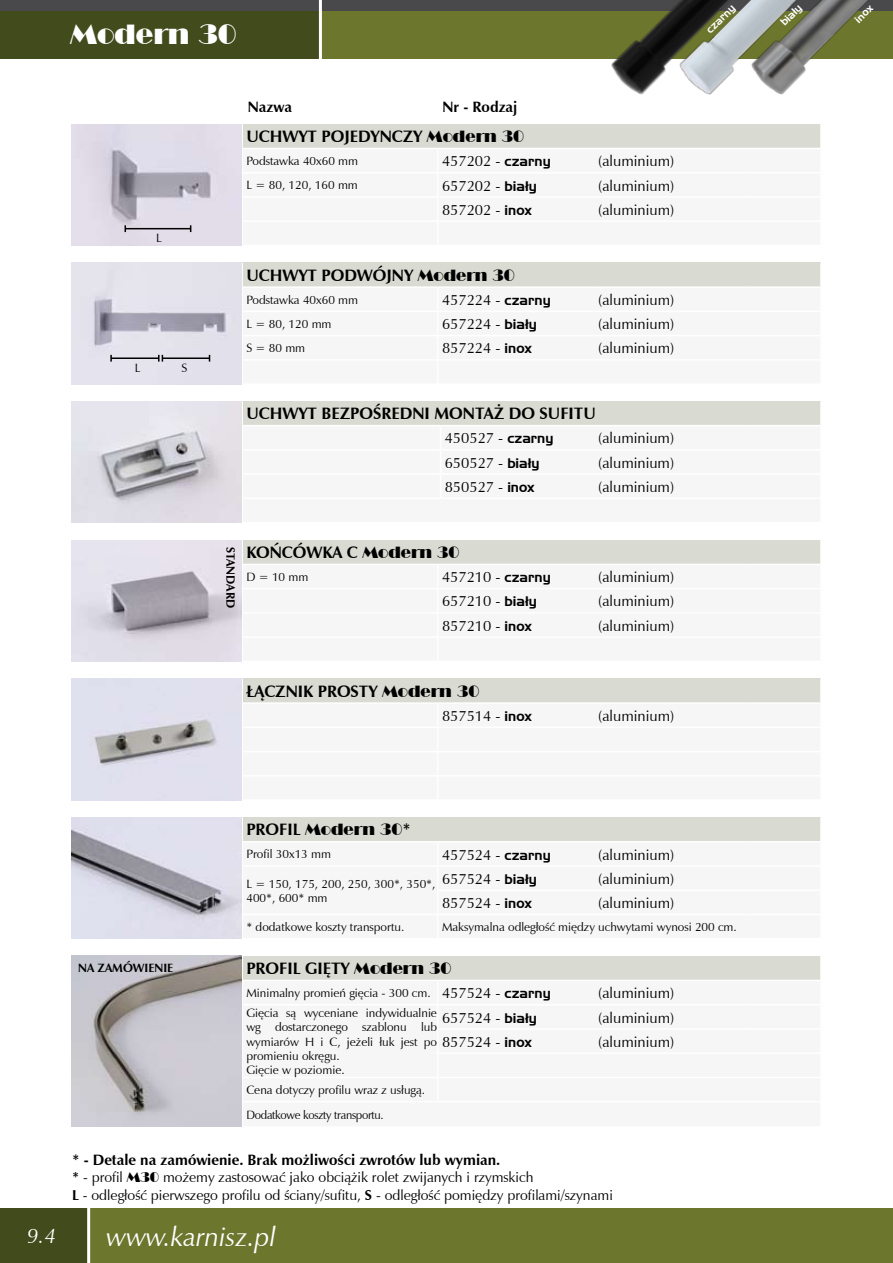
<style>
.page{position:relative;width:893px;height:1263px;background:#fff}
.page>*{position:absolute;margin:0;border:0;box-sizing:border-box;transform-origin:0 0}
.t1{font:italic 27px "Zapf Humanist 601 L2";color:#fff}
.t2{font:27px "Broadway L2";color:#fff}
.t3{font:italic 21px "Zapf Humanist 601 L2";color:#fff}
.t4{font:700 16.5px "Zapf Humanist 601 L2";color:#000}
.t5{font:15.75px "Broadway L2";color:#000}
.t6{font:15px "Zapf Humanist 601 L2";color:#000}
.t7{font:700 15px "Zapf Humanist 601 L2";color:#000}
.t8{font:14.25px/17.1px "Zapf Humanist 601 L2";color:#000}
.t9{font:12px/14.4px "Zapf Humanist 601 L2";color:#000}
.t10{font:700 12px "Zapf Humanist 601 L2";color:#000}
.t11{font:10.5px "Handel Gothic L2";color:#fff}
.s1{font-family:"Broadway L2";font-weight:400;font-size:15.75px}
.s2{font-family:"Handel Gothic BT";font-size:13.5px}
.s3{font-family:"Zapf Humanist 601 L2";font-weight:700;font-size:16.5px}
.s4{font-size:15px}
.s5{font-weight:700}
.s6{font-family:"Broadway L2";font-size:13.5px}
</style>
<div class="page">
<div style="left:91px;top:1209px;width:802px;height:54px;background:#6d762d"></div>
<div style="left:0;top:1209px;width:88px;height:54px;background:#424b1c"></div>
<hr style="left:87px;top:1190px;width:3px;height:73px;background:#fff">
<div style="left:0;top:0;width:320px;height:58px;background:#424b1c"></div>
<div style="left:322px;top:0;width:571px;height:58px;background:#6d762d"></div>
<div style="left:0;top:0;width:893px;height:11px;background:#49494b"></div>
<hr style="left:319px;top:0;width:3px;height:64px;background:#fff">
<img style="left:598px;top:15px;width:68px;height:80px">
<img style="left:814px;top:0;width:72px;height:59px">
<img style="left:666px;top:0;width:148px;height:95px">
<hr style="left:743px;top:94px;width:2px;height:24px;background:#fff">
<div style="left:242px;top:124px;width:579px;height:24px;background:#d9dbd2"></div>
<hr style="left:241px;top:124px;width:2px;height:24px;background:#fff">
<hr style="left:820px;top:124px;width:2px;height:24px;background:#fff">
<img style="left:72px;top:124px;width:170px;height:121px">
<div style="left:242px;top:263px;width:579px;height:24px;background:#d9dbd2"></div>
<hr style="left:241px;top:263px;width:2px;height:23px;background:#fff">
<hr style="left:820px;top:263px;width:2px;height:23px;background:#fff">
<hr style="left:241px;top:286px;width:197px;height:2px;background:#fff">
<hr style="left:750px;top:286px;width:72px;height:2px;background:#fff">
<hr style="left:594px;top:286px;width:156px;height:2px;background:#fff">
<hr style="left:438px;top:286px;width:156px;height:2px;background:#fff">
<img style="left:72px;top:263px;width:170px;height:121px">
<div style="left:242px;top:401px;width:579px;height:25px;background:#d9dbd2"></div>
<hr style="left:241px;top:401px;width:2px;height:24px;background:#fff">
<hr style="left:820px;top:401px;width:2px;height:24px;background:#fff">
<hr style="left:241px;top:425px;width:199px;height:1px;background:#fff">
<hr style="left:440px;top:425px;width:154px;height:1px;background:#fff">
<hr style="left:594px;top:425px;width:154px;height:1px;background:#fff">
<hr style="left:748px;top:425px;width:74px;height:1px;background:#fff">
<img style="left:72px;top:401px;width:170px;height:122px">
<div style="left:242px;top:540px;width:579px;height:24px;background:#d9dbd2"></div>
<hr style="left:241px;top:540px;width:2px;height:24px;background:#fff">
<hr style="left:820px;top:540px;width:2px;height:24px;background:#fff">
<img style="left:72px;top:540px;width:170px;height:121px">
<div style="left:242px;top:679px;width:579px;height:24px;background:#d9dbd2"></div>
<hr style="left:241px;top:679px;width:2px;height:23px;background:#fff">
<hr style="left:820px;top:679px;width:2px;height:23px;background:#fff">
<hr style="left:241px;top:702px;width:197px;height:2px;background:#fff">
<hr style="left:750px;top:702px;width:72px;height:2px;background:#fff">
<hr style="left:594px;top:702px;width:156px;height:2px;background:#fff">
<hr style="left:438px;top:702px;width:156px;height:2px;background:#fff">
<img style="left:72px;top:679px;width:170px;height:121px">
<div style="left:242px;top:817px;width:579px;height:25px;background:#d9dbd2"></div>
<hr style="left:241px;top:817px;width:2px;height:24px;background:#fff">
<hr style="left:820px;top:817px;width:2px;height:24px;background:#fff">
<hr style="left:241px;top:841px;width:197px;height:1px;background:#fff">
<hr style="left:750px;top:841px;width:72px;height:1px;background:#fff">
<hr style="left:594px;top:841px;width:156px;height:1px;background:#fff">
<hr style="left:438px;top:841px;width:156px;height:1px;background:#fff">
<img style="left:72px;top:817px;width:170px;height:122px">
<div style="left:242px;top:956px;width:579px;height:24px;background:#d9dbd2"></div>
<hr style="left:241px;top:956px;width:2px;height:24px;background:#fff">
<hr style="left:820px;top:956px;width:2px;height:24px;background:#fff">
<img style="left:72px;top:956px;width:170px;height:170px">
<hr style="left:125px;top:228px;width:66px;height:1px;background:#000">
<hr style="left:111px;top:357px;width:48px;height:2px;background:#000">
<svg style="left:110px;top:355px;width:2px;height:7px"></svg>
<hr style="left:162px;top:357px;width:48px;height:2px;background:#000">
<svg style="left:158px;top:355px;width:5px;height:7px"></svg>
<h1 class="t2" style="left:70px;top:17px;width:168px">Modern 30</h1>
<p class="t9" style="left:156px;top:230px;width:7px">L</p>
<p class="t9" style="left:135px;top:361px;width:7px">L</p>
<p class="t9" style="left:182px;top:361px;width:7px">S</p>
<p class="t7" style="left:248px;top:97px;width:46px">Nazwa</p>
<p class="t7" style="left:442px;top:97px;width:76px">Nr - Rodzaj</p>
<p class="t4" style="left:246px;top:126px;width:279px">UCHWYT POJEDYNCZY <span class="s1">Modern 30</span></p>
<p class="t9" style="left:246px;top:154px;width:113px">Podstawka 40x60 mm</p>
<p class="t6" style="left:442px;top:152px;width:110px">457202 - <span class="s2">czarny</span></p>
<p class="t6" style="left:598px;top:152px;width:77px">(aluminium)</p>
<p class="t9" style="left:246px;top:178px;width:113px">L = 80, 120, 160 mm</p>
<p class="t6" style="left:442px;top:176px;width:96px">657202 - <span class="s2">biały</span></p>
<p class="t6" style="left:598px;top:176px;width:77px">(aluminium)</p>
<p class="t6" style="left:442px;top:200px;width:91px">857202 - <span class="s2">inox</span></p>
<p class="t6" style="left:598px;top:200px;width:77px">(aluminium)</p>
<p class="t4" style="left:246px;top:264px;width:270px">UCHWYT PODWÓJNY <span class="s1">Modern 30</span></p>
<p class="t9" style="left:246px;top:292px;width:113px">Podstawka 40x60 mm</p>
<p class="t6" style="left:442px;top:290px;width:110px">457224 - <span class="s2">czarny</span></p>
<p class="t6" style="left:598px;top:290px;width:77px">(aluminium)</p>
<p class="t9" style="left:246px;top:317px;width:87px">L = 80, 120 mm</p>
<p class="t6" style="left:442px;top:315px;width:96px">657224 - <span class="s2">biały</span></p>
<p class="t6" style="left:598px;top:315px;width:77px">(aluminium)</p>
<p class="t9" style="left:246px;top:341px;width:60px">S = 80 mm</p>
<p class="t6" style="left:442px;top:339px;width:91px">857224 - <span class="s2">inox</span></p>
<p class="t6" style="left:598px;top:339px;width:77px">(aluminium)</p>
<p class="t4" style="left:246px;top:403px;width:351px">UCHWYT BEZPOŚREDNI MONTAŻ DO SUFITU</p>
<p class="t6" style="left:445px;top:429px;width:110px">450527 - <span class="s2">czarny</span></p>
<p class="t6" style="left:598px;top:429px;width:77px">(aluminium)</p>
<p class="t6" style="left:445px;top:453px;width:96px">650527 - <span class="s2">biały</span></p>
<p class="t6" style="left:598px;top:453px;width:77px">(aluminium)</p>
<p class="t6" style="left:445px;top:477px;width:91px">850527 - <span class="s2">inox</span></p>
<p class="t6" style="left:598px;top:477px;width:77px">(aluminium)</p>
<p class="t10" style="left:238px;top:547px;width:63px;rotate:90deg">STANDARD</p>
<p class="t4" style="left:246px;top:542px;width:215px">KOŃCÓWKA C <span class="s1">Modern 30</span></p>
<p class="t9" style="left:246px;top:570px;width:63px">D = 10 mm</p>
<p class="t6" style="left:442px;top:568px;width:110px">457210 - <span class="s2">czarny</span></p>
<p class="t6" style="left:598px;top:568px;width:77px">(aluminium)</p>
<p class="t6" style="left:442px;top:592px;width:96px">657210 - <span class="s2">biały</span></p>
<p class="t6" style="left:598px;top:592px;width:77px">(aluminium)</p>
<p class="t6" style="left:442px;top:616px;width:91px">857210 - <span class="s2">inox</span></p>
<p class="t6" style="left:598px;top:616px;width:77px">(aluminium)</p>
<p class="t4" style="left:246px;top:680px;width:234px">ŁĄCZNIK PROSTY <span class="s1">Modern 30</span></p>
<p class="t6" style="left:442px;top:706px;width:91px">857514 - <span class="s2">inox</span></p>
<p class="t6" style="left:598px;top:706px;width:77px">(aluminium)</p>
<p class="t11" style="left:703px;top:27px;width:37px;rotate:-45deg">czarny</p>
<p class="t11" style="left:777px;top:19px;width:27px;rotate:-45deg">biały</p>
<p class="t11" style="left:852px;top:16px;width:23px;rotate:-45deg">inox</p>
<h2 class="t3" style="left:27px;top:1223px;width:30px">9.4</h2>
<p class="t10" style="left:78px;top:960px;width:96px">NA ZAMÓWIENIE</p>
<p class="t5" style="left:246px;top:820px;width:166px"><span class="s3">PROFIL</span> Modern 30<span class="s3">*</span></p>
<p class="t9" style="left:246px;top:847px;width:86px">Profil 30x13 mm</p>
<p class="t6" style="left:442px;top:845px;width:110px">457524 - <span class="s2">czarny</span></p>
<p class="t6" style="left:598px;top:845px;width:77px">(aluminium)</p>
<p class="t9" style="left:246px;top:876px;width:191px">L = 150, 175, 200, 250, 300*, 350*,<br>400*, 600* mm</p>
<p class="t6" style="left:442px;top:869px;width:96px">657524 - <span class="s2">biały</span></p>
<p class="t6" style="left:598px;top:869px;width:77px">(aluminium)</p>
<p class="t6" style="left:442px;top:893px;width:91px">857524 - <span class="s2">inox</span></p>
<p class="t6" style="left:598px;top:893px;width:77px">(aluminium)</p>
<p class="t9" style="left:246px;top:920px;width:160px">* dodatkowe koszty transportu.</p>
<p class="t9" style="left:442px;top:920px;width:296px">Maksymalna odległość między uchwytami wynosi 200 cm.</p>
<p class="t4" style="left:246px;top:958px;width:207px">PROFIL GIĘTY <span class="s1">Modern 30</span></p>
<p class="t9" style="left:246px;top:986px;width:306px">Minimalny promień gięcia - 300 cm. <span class="s4">457524 -</span> <span class="s2">czarny</span></p>
<p class="t6" style="left:598px;top:983px;width:77px">(aluminium)</p>
<p class="t9" style="left:246px;top:1005px;width:192px">Gięcia są wyceniane indywidualnie wg dostarczonego szablonu lub wymiarów H i C, jeżeli łuk jest po promieniu okręgu.<br>Gięcie w poziomie.</p>
<p class="t6" style="left:442px;top:1008px;width:96px">657524 - <span class="s2">biały</span></p>
<p class="t6" style="left:598px;top:1008px;width:77px">(aluminium)</p>
<p class="t6" style="left:442px;top:1032px;width:91px">857524 - <span class="s2">inox</span></p>
<p class="t6" style="left:598px;top:1032px;width:77px">(aluminium)</p>
<p class="t9" style="left:246px;top:1077px;width:180px;line-height:24.8px">Cena dotyczy profilu wraz z usługą.<br>Dodatkowe koszty transportu.</p>
<p class="t7" style="left:72px;top:1150px;width:430px">* - Detale na zamówienie. Brak możliwości zwrotów lub wymian.</p>
<p class="t8" style="left:72px;top:1169px;width:542px"><span class="s5">*</span> - profil <span class="s6">M30</span> możemy zastosować jako obciążik rolet zwijanych i rzymskich<br><span class="s5">L</span> - odległość pierwszego profilu od ściany/sufitu, <span class="s5">S</span> - odległość pomiędzy profilami/szynami</p>
<h1 class="t1" style="left:107px;top:1219px;width:171px">www.karnisz.pl</h1>
</div>
